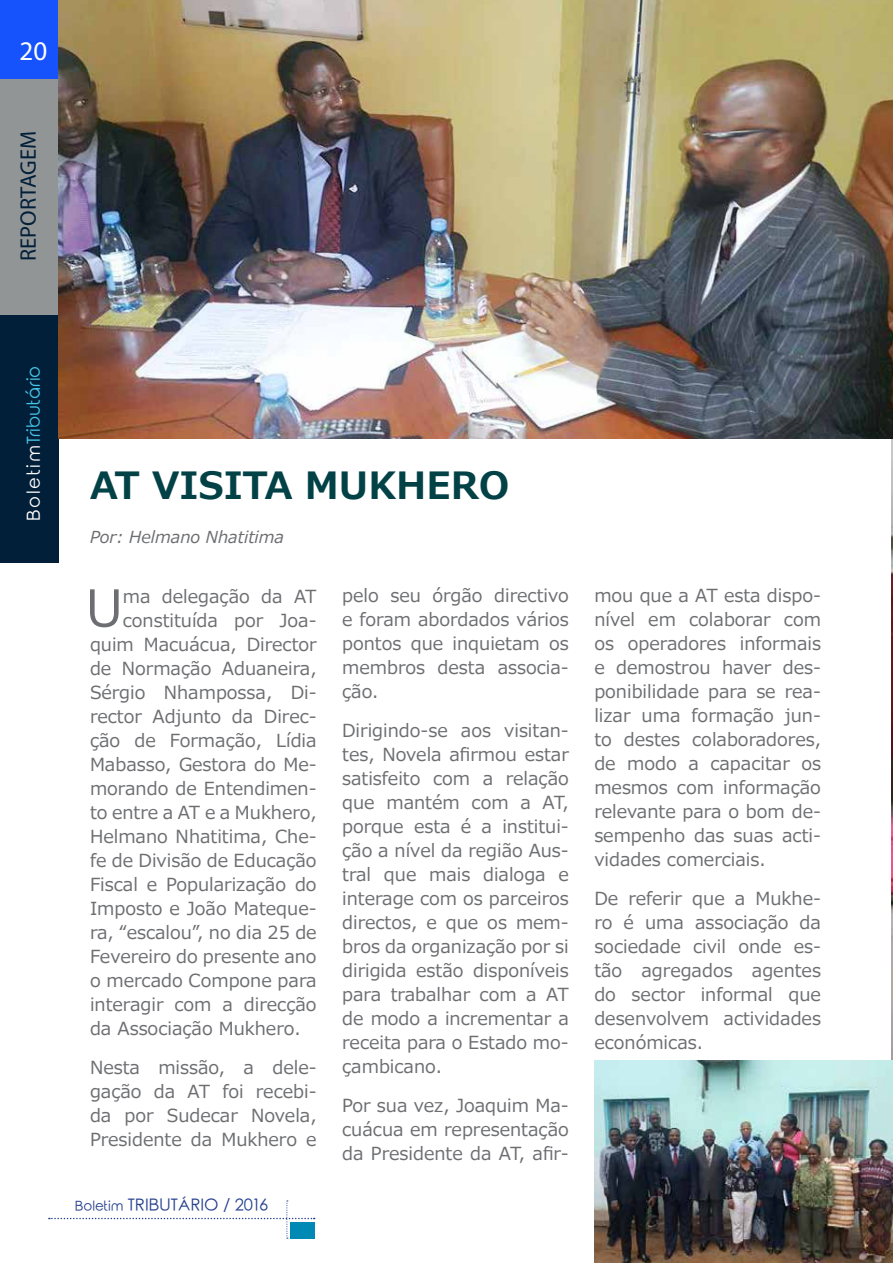
<style>
.page{position:relative;width:893px;height:1263px;background:#fff}
.page>*{position:absolute;margin:0;border:0;box-sizing:border-box;transform-origin:0 0}
.t1{font:50.55px "Meiryo";color:#6d6e71}
.t2{font:700 37.5px "Meiryo";color:#024146}
.t3{font:27px "Myriad Pro";color:#fff}
.t4{font:22.5px "Myriad Pro";color:#021f3a}
.t5{font:18px/24px "Meiryo";color:#6d6e71;text-align:justify}
.t6{font:18px "Rounded Elegance";letter-spacing:.05em;color:#46c6e7}
.t7{font:16.5px "Rounded Elegance";color:#25408f}
.t8{font:italic 16.5px "Meiryo";color:#6d6e71}
.s1{color:#fff}
.s2{font-size:13.5px}
</style>
<div class="page">
<div style="left:0;top:315px;width:59px;height:248px;background:#021f3a"></div>
<div style="left:0;top:0;width:59px;height:81px;background:#1753fc"></div>
<div style="left:0;top:79px;width:59px;height:236px;background:#929596"></div>
<svg style="left:49px;top:1200px;width:266px;height:38px"></svg>
<div style="left:290px;top:1222px;width:25px;height:17px;background:#0089b4"></div>
<img style="left:891px;top:439px;width:2px;height:621px">
<img style="left:59px;top:0;width:834px;height:439px">
<img style="left:594px;top:1060px;width:299px;height:203px">
<h3 class="t3" style="left:20px;top:34px;width:29px">20</h3>
<p class="t4" style="left:15px;top:261px;width:128px;rotate:-90deg">REPORTAGEM</p>
<p class="t6" style="left:23px;top:521px;width:157px;rotate:-90deg"><span class="s1">Boletim</span>Tributário</p>
<h2 class="t2" style="left:90px;top:459px;width:421px">AT VISITA MUKHERO</h2>
<p class="t8" style="left:90px;top:525px;width:196px">Por: Helmano Nhatitima</p>
<h1 class="t1" style="left:86px;top:573px;width:38px">U</h1>
<p class="t5" style="left:123px;top:585px;width:195px">ma delegação da AT</p>
<p class="t5" style="left:123px;top:609px;width:195px">constituída por Joa-</p>
<p class="t5" style="left:90px;top:633px;width:228px">quim Macuácua, Director</p>
<p class="t5" style="left:90px;top:657px;width:228px">de Normação Aduaneira,</p>
<p class="t5" style="left:90px;top:681px;width:228px">Sérgio Nhampossa, Di-</p>
<p class="t5" style="left:90px;top:705px;width:228px">rector Adjunto da Direc-</p>
<p class="t5" style="left:90px;top:729px;width:228px">ção de Formação, Lídia</p>
<p class="t5" style="left:90px;top:753px;width:228px">Mabasso, Gestora do Me-</p>
<p class="t5" style="left:90px;top:777px;width:228px">morando de Entendimen-</p>
<p class="t5" style="left:90px;top:801px;width:228px">to entre a AT e a Mukhero,</p>
<p class="t5" style="left:90px;top:825px;width:228px">Helmano Nhatitima, Che-</p>
<p class="t5" style="left:90px;top:849px;width:228px">fe de Divisão de Educação</p>
<p class="t5" style="left:90px;top:873px;width:228px">Fiscal e Popularização do</p>
<p class="t5" style="left:90px;top:897px;width:228px">Imposto e João Mateque-</p>
<p class="t5" style="left:90px;top:921px;width:228px">ra, “escalou”, no dia 25 de</p>
<p class="t5" style="left:90px;top:945px;width:228px">Fevereiro do presente ano</p>
<p class="t5" style="left:90px;top:969px;width:228px">o mercado Compone para</p>
<p class="t5" style="left:90px;top:993px;width:228px">interagir com a direcção</p>
<p class="t5" style="left:90px;top:1017px;width:212px">da Associação Mukhero.</p>
<p class="t5" style="left:90px;top:1056px;width:228px">Nesta missão, a dele&shy;gação da AT foi recebi&shy;da por Sudecar Novela, Presidente da Mukhero e</p>
<p class="t7" style="left:75px;top:1195px;width:195px"><span class="s2">Boletim</span> TRIBUTÁRIO / 2016</p>
<p class="t5" style="left:342px;top:585px;width:228px">pelo seu órgão directivo e foram abordados vários pontos que inquietam os membros desta associa&shy;ção.</p>
<p class="t5" style="left:342px;top:720px;width:228px">Dirigindo-se aos visitan&shy;tes, Novela afirmou estar satisfeito com a relação que mantém com a AT, porque esta é a institui&shy;ção a nível da região Aus&shy;tral que mais dialoga e interage com os parceiros directos, e que os mem&shy;bros da organização por si dirigida estão disponíveis para trabalhar com a AT de modo a incrementar a receita para o Estado mo&shy;çambicano.</p>
<p class="t5" style="left:342px;top:1095px;width:228px">Por sua vez, Joaquim Ma&shy;cuácua em representação da Presidente da AT, afir-</p>
<p class="t5" style="left:594px;top:585px;width:228px">mou que a AT esta dispo&shy;nível em colaborar com os operadores informais e demostrou haver des&shy;ponibilidade para se rea&shy;lizar uma formação jun&shy;to destes colaboradores, de modo a capacitar os mesmos com informação relevante para o bom de&shy;sempenho das suas acti&shy;vidades comerciais.</p>
<p class="t5" style="left:594px;top:888px;width:228px">De referir que a Mukhe&shy;ro é uma associação da sociedade civil onde es&shy;tão agregados agentes do sector informal que desenvolvem actividades económicas.</p>
</div>
